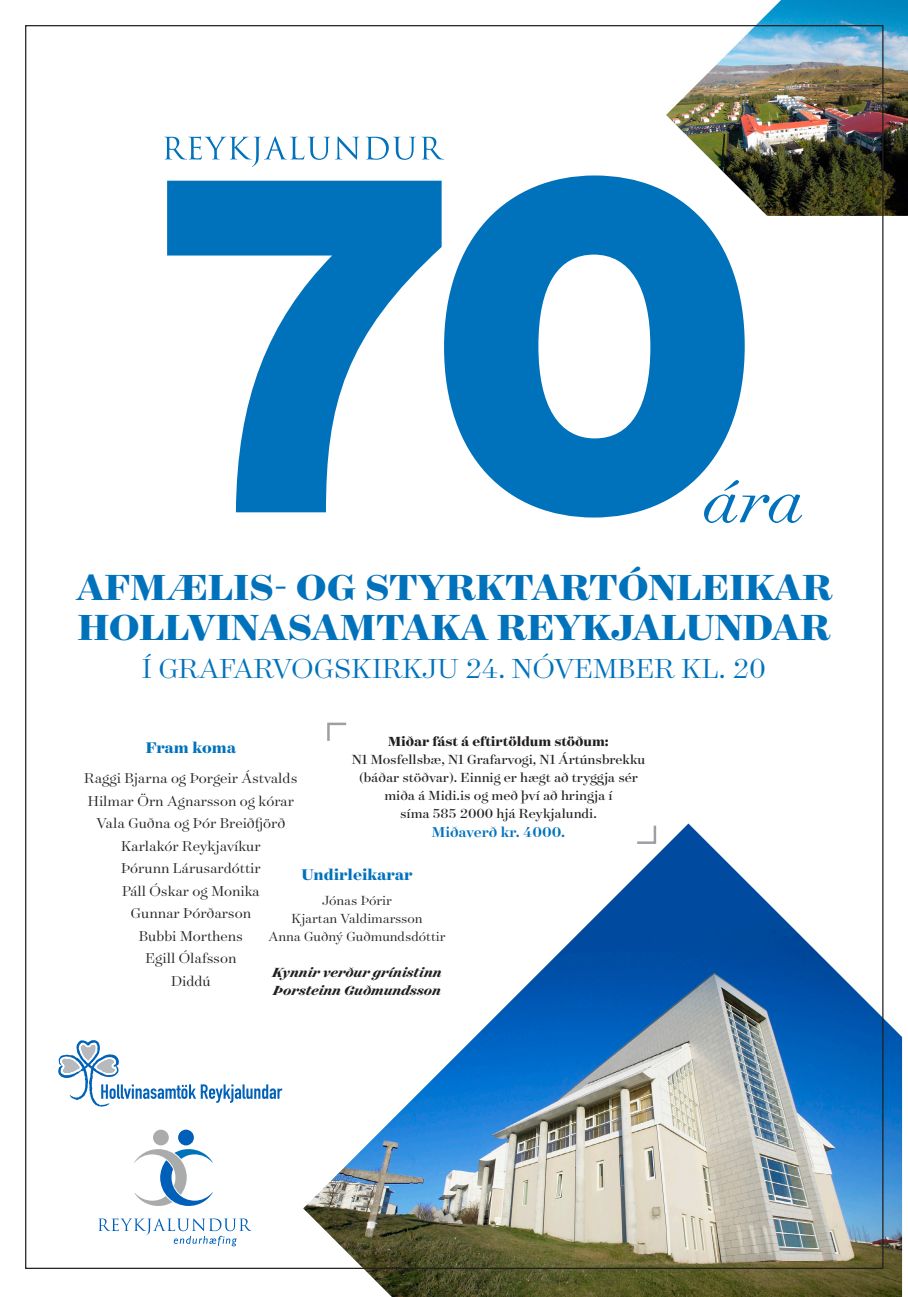
<style>
.page{position:relative;width:908px;height:1297px;background:#fff}
.page>*{position:absolute;margin:0;border:0;box-sizing:border-box;transform-origin:0 0}
.t1{font:900 473.75px "Interstate";color:#0072bc}
.t2{font:italic 300 70.25px "Surveyor Display";color:#0072bc}
.t3{font:700 41.25px/40px "Surveyor Display";color:#0072bc}
.t4{font:300 31.25px "Surveyor Display";color:#0072bc}
.t5{font:700 17.5px "Surveyor Display";color:#0072bc}
.t6{font:300 16.25px/22.5px "Surveyor Display";color:#231f20;text-align:center}
.t7{font:500 16.25px "Surveyor Display";color:#0072bc}
.t8{font:15px/18px "Surveyor Display";color:#231f20;text-align:center}
.t9{font:300 15px/18px "Surveyor Display";color:#231f20;text-align:center}
.t10{font:italic 700 15px/18px "Surveyor Display";color:#231f20}
.t11{font:700 15px "Surveyor Display";color:#231f20}
</style>
<div class="page">
<img style="left:303px;top:823px;width:598px;height:474px">
<img style="left:666px;top:0;width:241px;height:216px">
<svg style="left:327px;top:722px;width:20px;height:19px"></svg>
<svg style="left:634px;top:823px;width:23px;height:22px"></svg>
<svg style="left:164px;top:136px;width:195px;height:31px"></svg>
<svg style="left:366px;top:136px;width:49px;height:24px"></svg>
<svg style="left:421px;top:137px;width:22px;height:22px"></svg>
<div style="left:153px;top:1130px;width:16px;height:15px;background:#aaacab;border-radius:50%"></div>
<div style="left:178px;top:1130px;width:16px;height:15px;background:#005fb9;border-radius:50%"></div>
<svg style="left:134px;top:1149px;width:79px;height:57px"></svg>
<svg style="left:98px;top:1218px;width:154px;height:28px"></svg>
<svg style="left:58px;top:1040px;width:224px;height:66px"></svg>
<h1 class="t1" style="left:144px;top:75px;width:621px">70</h1>
<h2 class="t2" style="left:702px;top:458px;width:102px">ára</h2>
<h3 class="t3" style="left:76px;top:566px;width:757px">AFMÆLIS- OG STYRKTARTÓNLEIKAR<br>HOLLVINA SAMTAKA REYKJALUNDAR</h3>
<h3 class="t4" style="left:142px;top:650px;width:625px">í Grafarvog skirkju 24. nóvember kl. 20</h3>
<p class="t11" style="left:388px;top:731px;width:222px">MIÐAR FÁST Á EFTIRTÖLDUM STÖÐUM:</p>
<p class="t8" style="left:351px;top:749px;width:295px">N1 Mosfellsbæ, N1 Grafarvogi, N1 Ártúnsbrekku (báðar stöðvar). Einnig er hægt að tryggja sér miða á Midi.is og með því að hringja í<br>síma 585 2000 hjá Reykjalundi.</p>
<p class="t7" style="left:431px;top:822px;width:135px">Miðaverð kr. 4000.</p>
<p class="t5" style="left:146px;top:737px;width:92px">FRAM KOMA</p>
<p class="t6" style="left:84px;top:766px;width:215px">Raggi Bjarna og Þorgeir Ástvalds<br>Hilmar Örn Agnarsson og kórar<br>Vala Guðna og Þór Breiðfjörð<br>Karlakór Reykjavíkur<br>Þórunn Lárusardóttir<br>Páll Óskar og Monika<br>Gunnar Þórðarson<br>Bubbi Morthens<br>Egill Ólafsson<br>Diddú</p>
<p class="t5" style="left:301px;top:863px;width:112px">UNDIRLEIKARAR</p>
<p class="t9" style="left:268px;top:891px;width:178px">Jónas Þórir<br>Kjartan Valdimarsson<br>Anna Guðný Guðmundsdóttir</p>
<p class="t10" style="left:272px;top:962px;width:170px">Kynnir verður grínistinn<br>Þorsteinn Guðmundsson</p>
</div>
